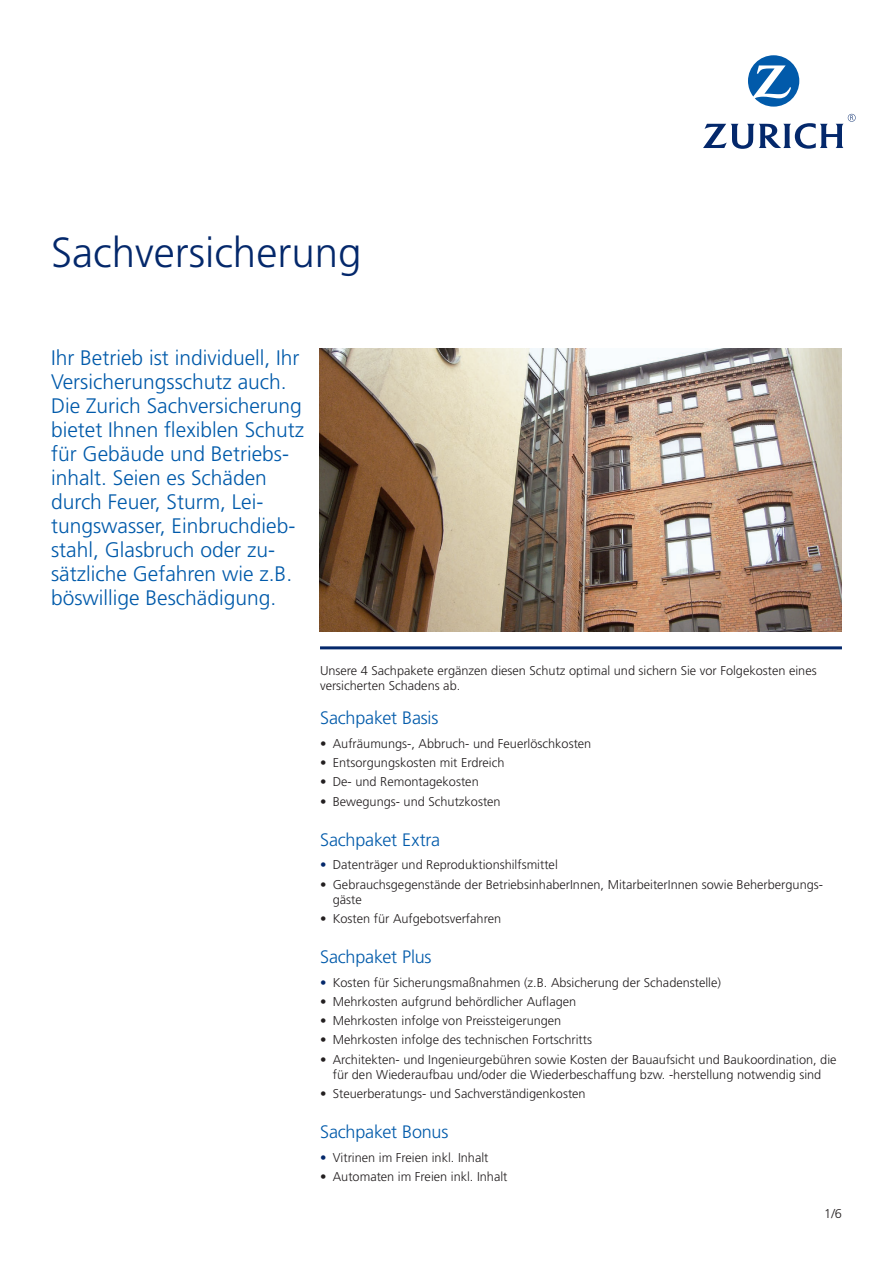
<style>
.page{position:relative;width:893px;height:1263px;background:#fff}
.page>*{position:absolute;margin:0;border:0;box-sizing:border-box;transform-origin:0 0}
.t1{font:300 42px "Frutiger";color:#04286b}
.t2{font:300 21px/24px "Frutiger";color:#015aaa}
.t3{font:300 18px "Frutiger";letter-spacing:-.01em;color:#015aaa}
.t4{font:300 12.75px/15px "Frutiger";color:#231f20}
.s1{color:#04286b}
</style>
<div class="page">
<img style="left:319px;top:349px;width:523px;height:282px">
<svg style="left:748px;top:55px;width:51px;height:52px"></svg>
<svg style="left:703px;top:114px;width:153px;height:35px"></svg>
<hr style="left:320px;top:646px;width:522px;height:3px;background:#04286b">
<h1 class="t1" style="left:51px;top:229px;width:312px">Sachversicherung</h1>
<p class="t2" style="left:51px;top:346px;width:255px">Ihr Betrieb ist individuell, Ihr<br>Versicherungsschutz auch.<br>Die Zurich Sachversicherung bietet Ihnen flexiblen Schutz für Gebäude und Betriebs&shy;inhalt. Seien es Schäden durch Feuer, Sturm, Lei&shy;tungswasser, Einbruchdieb&shy;stahl, Glasbruch oder zu&shy;sätzliche Gefahren wie z.B. böswillige Beschädigung.</p>
<p class="t4" style="left:320px;top:663px;width:498px">Unsere 4 Sachpakete ergänzen diesen Schutz optimal und sichern Sie vor Folgekosten eines versicherten Schadens ab.</p>
<h3 class="t3" style="left:320px;top:708px;width:120px">Sachpaket Basis</h3>
<p class="t4" style="left:320px;top:736px;width:273px">• Aufräumungs-, Abbruch- und Feuerlöschkosten</p>
<p class="t4" style="left:320px;top:755px;width:186px">• Entsorgungskosten mit Erdreich</p>
<p class="t4" style="left:320px;top:774px;width:160px">• De- und Remontagekosten</p>
<p class="t4" style="left:320px;top:794px;width:182px">• Bewegungs- und Schutzkosten</p>
<h3 class="t3" style="left:320px;top:829px;width:122px">Sachpaket Extra</h3>
<p class="t4" style="left:320px;top:857px;width:239px"><span class="s1">•</span> Datenträger und Reproduktionshilfsmittel</p>
<p class="t4" style="left:333px;top:877px;width:492px;text-indent:-13px">• Gebrauchsgegenstände der BetriebsinhaberInnen, MitarbeiterInnen sowie Beherbergungs&shy;gäste</p>
<p class="t4" style="left:320px;top:911px;width:183px">• Kosten für Aufgebotsverfahren</p>
<h3 class="t3" style="left:320px;top:947px;width:113px">Sachpaket Plus</h3>
<p class="t4" style="left:320px;top:975px;width:403px"><span class="s1">•</span> Kosten für Sicherungsmaßnahmen (z.B. Absicherung der Schadenstelle)</p>
<p class="t4" style="left:320px;top:994px;width:258px">• Mehrkosten aufgrund behördlicher Auflagen</p>
<p class="t4" style="left:320px;top:1013px;width:243px">• Mehrkosten infolge von Preissteigerungen</p>
<p class="t4" style="left:320px;top:1032px;width:274px">• Mehrkosten infolge des technischen Fortschritts</p>
<p class="t4" style="left:320px;top:1052px;width:518px;text-align:center">• Architekten- und Ingenieurgebühren sowie Kosten der Bauaufsicht und Baukoordination, die für den Wiederaufbau und/oder die Wiederbeschaffung bzw. -herstellung notwendig sind</p>
<p class="t4" style="left:320px;top:1086px;width:267px">• Steuerberatungs- und Sachverständigenkosten</p>
<h3 class="t3" style="left:320px;top:1122px;width:130px">Sachpaket Bonus</h3>
<p class="t4" style="left:320px;top:1150px;width:170px"><span class="s1">•</span> Vitrinen im Freien inkl. Inhalt</p>
<p class="t4" style="left:320px;top:1169px;width:189px">• Automaten im Freien inkl. Inhalt</p>
<p class="t4" style="left:824px;top:1206px;width:19px">1/6</p>
</div>
